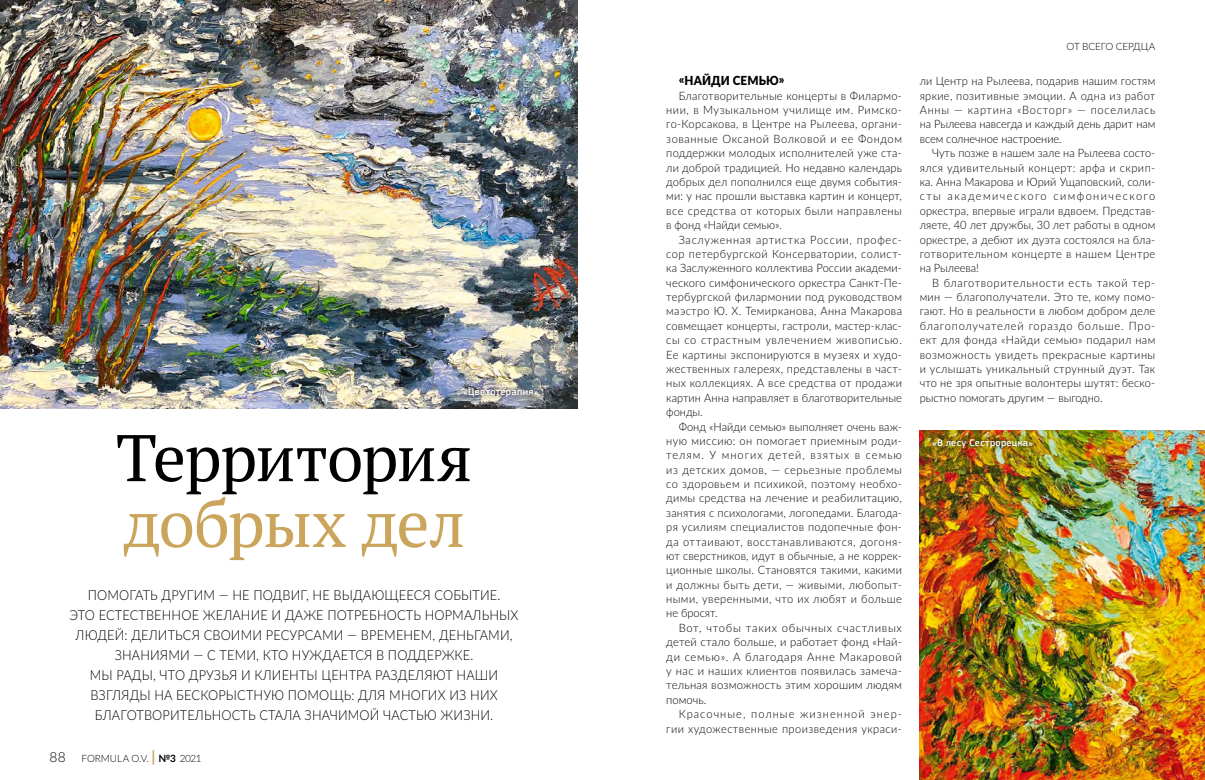
<style>
.page{position:relative;width:1205px;height:780px;background:#fff}
.page>*{position:absolute;margin:0;border:0;box-sizing:border-box;transform-origin:0 0}
.t1{font:65.75px "PT Serif";letter-spacing:-.025em;color:#000}
.t2{font:65.75px "PT Serif";letter-spacing:-.03em;color:#cba55c}
.t3{font:300 13.75px/20px "Lato";letter-spacing:.01em;color:#000;text-align:center;scale:.93 1}
.t4{font:900 12.5px "Lato";letter-spacing:.01em;color:#000;scale:.93 1}
.t5{font:300 11.5px/14.4px "Lato";letter-spacing:.02em;color:#000;text-align:justify;scale:.96 1}
.t6{font:300 11.5px/14.4px "Lato";letter-spacing:.02em;color:#000;text-align:justify}
.t7{font:300 11.5px/14.4px "Lato";letter-spacing:.04em;color:#000;text-align:right;scale:.96 1}
.t8{font:300 10px "Lato";letter-spacing:-.01em;color:#000}
.t9{font:500 10px "PF Square Sans Pro";letter-spacing:.03em;color:#fff}
.s1{font-size:13.75px}
.s2{font-weight:700;font-size:15.25px;color:#cba55c}
.s3{font-weight:700}
</style>
<div class="page">
<img style="left:0;top:0;width:578px;height:408px">
<img style="left:919px;top:430px;width:286px;height:350px">
<div style="left:926px;top:432px;width:113px;height:22px;background:#000;opacity:.75"></div>
<div style="left:457px;top:382px;width:88px;height:21px;background:#000;opacity:.75"></div>
<p class="t9" style="left:463px;top:385px;width:77px">«Цветотерапия»</p>
<h1 class="t1" style="left:116px;top:415px;width:358px">Территория</h1>
<h1 class="t2" style="left:123px;top:481px;width:344px">добрых дел</h1>
<p class="t3" style="left:70px;top:584px;width:484px">ПОМОГАТЬ ДРУГИМ — НЕ ПОДВИГ, НЕ ВЫДАЮЩЕЕСЯ СОБЫТИЕ.<br>ЭТО ЕСТЕСТВЕННОЕ ЖЕЛАНИЕ И ДАЖЕ ПОТРЕБНОСТЬ НОРМАЛЬНЫХ ЛЮДЕЙ: ДЕЛИТЬСЯ СВОИМИ РЕСУРСАМИ — ВРЕМЕНЕМ, ДЕНЬГАМИ, ЗНАНИЯМИ — С ТЕМИ, КТО НУЖДАЕТСЯ В ПОДДЕРЖКЕ.<br>МЫ РАДЫ, ЧТО ДРУЗЬЯ И КЛИЕНТЫ ЦЕНТРА РАЗДЕЛЯЮТ НАШИ ВЗГЛЯДЫ НА БЕСКОРЫСТНУЮ ПОМОЩЬ: ДЛЯ МНОГИХ ИЗ НИХ БЛАГОТВОРИТЕЛЬНОСТЬ СТАЛА ЗНАЧИМОЙ ЧАСТЬЮ ЖИЗНИ.</p>
<p class="t8" style="left:50px;top:751px;width:153px"><span class="s1">88</span> FORMULA O.V. <span class="s2">|</span> <span class="s3">№3</span> 2021</p>
<p class="t4" style="left:679px;top:71px;width:115px">«НАЙДИ СЕМЬЮ»</p>
<p class="t5" style="left:666px;top:88px;width:247px;text-indent:12px">Благотворительные концерты в Филармо&shy;нии, в Музыкальном училище им. Римско&shy;го-Корсакова, в Центре на Рылеева, органи&shy;зованные Оксаной Волковой и ее Фондом поддержки молодых исполнителей уже ста&shy;ли доброй традицией. Но недавно календарь добрых дел пополнился еще двумя события&shy;ми: у нас прошли выставка картин и концерт, все средства от которых были направлены в фонд «Найди семью».</p>
<p class="t5" style="left:666px;top:232px;width:247px;text-indent:12px">Заслуженная артистка России, профес&shy;сор петербургской Консерватории, солист&shy;ка Заслуженного коллектива России академи&shy;ческого симфонического оркестра Санкт-Пе&shy;тербургской филармонии под руководством маэстро Ю. Х. Темирканова, Анна Макарова совмещает концерты, гастроли, мастер-клас&shy;сы со страстным увлечением живописью.<br>Ее картины экспонируются в музеях и худо&shy;жественных галереях, представлены в част&shy;ных коллекциях. А все средства от продажи картин Анна направляет в благотворительные фонды.</p>
<p class="t5" style="left:666px;top:419px;width:247px;text-indent:12px">Фонд «Найди семью» выполняет очень важ&shy;ную миссию: он помогает приемным роди&shy;телям. У многих детей, взятых в семью из детских домов, — серьезные проблемы со здоровьем и психикой, поэтому необхо&shy;димы средства на лечение и реабилитацию, занятия с психологами, логопедами. Благода&shy;ря усилиям специалистов подопечные фон&shy;да оттаивают, восстанавливаются, догоня&shy;ют сверстников, идут в обычные, а не коррек&shy;ционные школы. Становятся такими, какими и должны быть дети, — живыми, любопыт&shy;ными, уверенными, что их любят и больше не бросят.</p>
<p class="t6" style="left:666px;top:620px;width:237px;text-indent:12px">Вот, чтобы таких обычных счастливых детей стало больше, и работает фонд «Най&shy;ди семью». А благодаря Анне Макаровой у нас и наших клиентов появилась замеча&shy;тельная возможность этим хорошим людям помочь.</p>
<p class="t7" style="left:666px;top:706px;width:247px">Красочные, полные жизненной энер&shy;гии художественные произведения украси-</p>
<p class="t8" style="left:1066px;top:39px;width:90px">ОТ ВСЕГО СЕРДЦА</p>
<p class="t5" style="left:919px;top:74px;width:247px">ли Центр на Рылеева, подарив нашим гостям яркие, позитивные эмоции. А одна из работ Анны — картина «Восторг» — поселилась на Рылеева навсегда и каждый день дарит нам всем солнечное настроение.</p>
<p class="t5" style="left:919px;top:145px;width:247px;text-indent:12px">Чуть позже в нашем зале на Рылеева состо&shy;ялся удивительный концерт: арфа и скрип&shy;ка. Анна Макарова и Юрий Ущаповский, соли&shy;сты академического симфонического оркестра, впервые играли вдвоем. Представ&shy;ляете, 40 лет дружбы, 30 лет работы в одном оркестре, а дебют их дуэта состоялся на бла&shy;готворительном концерте в нашем Центре на Рылеева!</p>
<p class="t5" style="left:919px;top:275px;width:247px;text-indent:12px">В благотворительности есть такой тер&shy;мин — благополучатели. Это те, кому помо&shy;гают. Но в реальности в любом добром деле благополучателей гораздо больше. Про&shy;ект для фонда «Найди семью» подарил нам возможность увидеть прекрасные картины и услышать уникальный струнный дуэт. Так что не зря опытные волонтеры шутят: беско&shy;рыстно помогать другим — выгодно.</p>
<p class="t9" style="left:932px;top:437px;width:103px">«В лесу Сестрорецка»</p>
</div>
